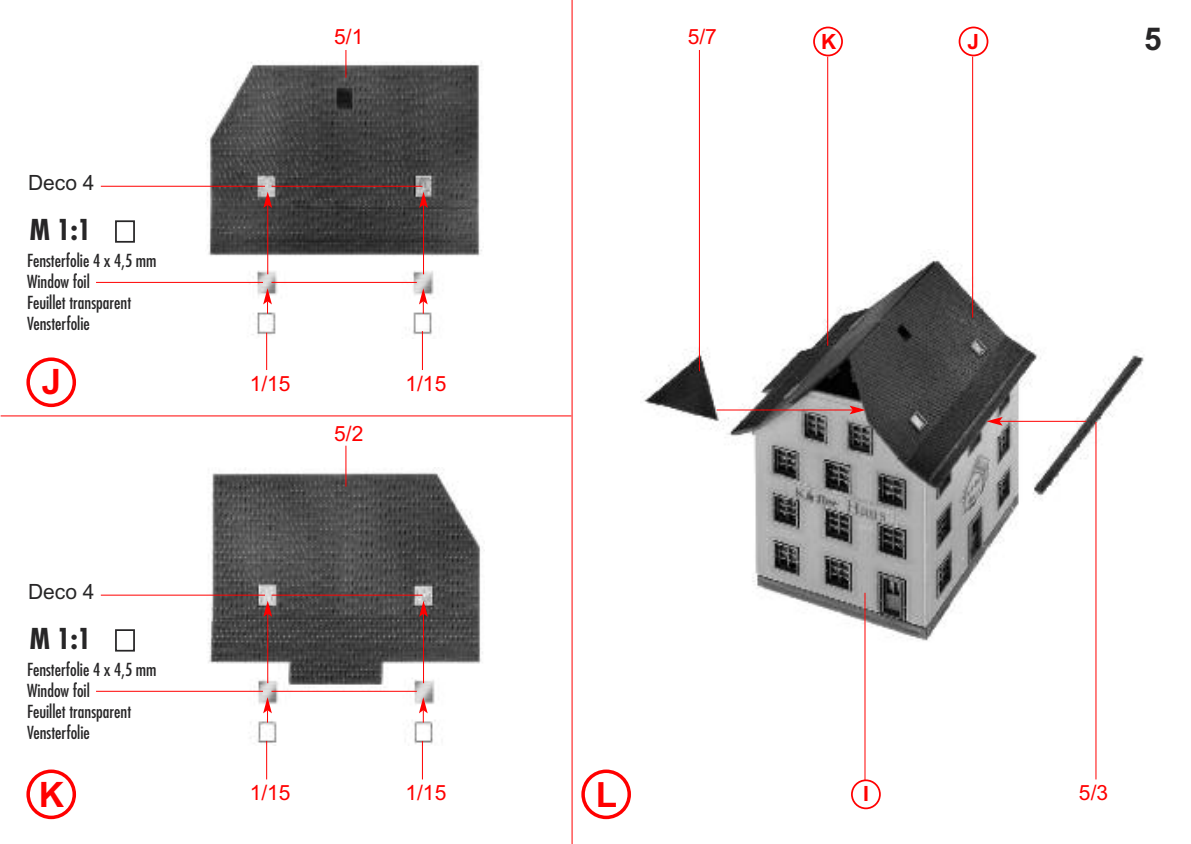
<style>
.page{position:relative;width:1191px;height:844px;background:#fff}
.page>*{position:absolute;margin:0;border:0;box-sizing:border-box;transform-origin:0 0}
.t1{font:700 35px "Arial";color:#f00}
.t2{font:700 31.5px "Arial";color:#272627}
.t3{font:700 condensed 28px "Futura Std";color:#272627}
.t4{font:21px "Arial";color:#f00}
.t5{font:21px "Arial";color:#272627}
.t6{font:700 21px "Arial";color:#f00}
.t7{font:condensed 17.5px/21px "Futura Std";color:#272627}
</style>
<div class="page">
<hr style="left:571px;top:0;width:1px;height:843px;background:#f00">
<hr style="left:1px;top:415px;width:570px;height:1px;background:#f00">
<img style="left:644px;top:249px;width:500px;height:397px">
<img style="left:206px;top:60px;width:276px;height:278px">
<img style="left:207px;top:467px;width:276px;height:278px">
<svg style="left:26px;top:357px;width:50px;height:50px"></svg>
<svg style="left:345px;top:50px;width:1px;height:28px"></svg>
<hr style="left:699px;top:50px;width:1px;height:321px;background:#f00">
<hr style="left:827px;top:57px;width:1px;height:288px;background:#f00">
<hr style="left:972px;top:57px;width:1px;height:260px;background:#f00">
<hr style="left:101px;top:186px;width:164px;height:1px;background:#f00">
<hr style="left:271px;top:186px;width:151px;height:1px;background:#f00">
<hr style="left:267px;top:205px;width:1px;height:69px;background:#f00">
<svg style="left:263px;top:192px;width:9px;height:16px"></svg>
<svg style="left:263px;top:288px;width:9px;height:25px"></svg>
<svg style="left:26px;top:769px;width:50px;height:50px"></svg>
<svg style="left:581px;top:769px;width:50px;height:50px"></svg>
<svg style="left:851px;top:779px;width:29px;height:30px"></svg>
<svg style="left:958px;top:27px;width:30px;height:29px"></svg>
<svg style="left:813px;top:27px;width:30px;height:29px"></svg>
<hr style="left:96px;top:282px;width:167px;height:1px;background:#f00">
<hr style="left:271px;top:282px;width:146px;height:1px;background:#f00">
<div style="left:115px;top:220px;width:20px;height:22px;border:2px solid #272627"></div>
<hr style="left:266px;top:332px;width:1px;height:38px;background:#f00">
<hr style="left:423px;top:205px;width:1px;height:69px;background:#f00">
<svg style="left:419px;top:192px;width:9px;height:16px"></svg>
<svg style="left:419px;top:288px;width:9px;height:25px"></svg>
<hr style="left:999px;top:421px;width:87px;height:1px;background:#f00">
<svg style="left:986px;top:417px;width:16px;height:8px"></svg>
<hr style="left:716px;top:409px;width:136px;height:1px;background:#f00">
<svg style="left:849px;top:405px;width:16px;height:9px"></svg>
<hr style="left:422px;top:331px;width:1px;height:39px;background:#f00">
<hr style="left:345px;top:445px;width:1px;height:41px;background:#f00">
<hr style="left:101px;top:594px;width:164px;height:1px;background:#f00">
<hr style="left:271px;top:594px;width:151px;height:1px;background:#f00">
<hr style="left:267px;top:613px;width:1px;height:70px;background:#f00">
<svg style="left:263px;top:600px;width:9px;height:16px"></svg>
<svg style="left:263px;top:697px;width:9px;height:25px"></svg>
<hr style="left:96px;top:690px;width:167px;height:1px;background:#f00">
<hr style="left:271px;top:690px;width:146px;height:1px;background:#f00">
<div style="left:115px;top:629px;width:20px;height:22px;border:2px solid #272627"></div>
<hr style="left:266px;top:740px;width:1px;height:39px;background:#f00">
<hr style="left:423px;top:613px;width:1px;height:70px;background:#f00">
<svg style="left:419px;top:600px;width:9px;height:16px"></svg>
<svg style="left:419px;top:697px;width:9px;height:25px"></svg>
<hr style="left:422px;top:740px;width:1px;height:39px;background:#f00">
<hr style="left:864px;top:592px;width:1px;height:188px;background:#f00">
<hr style="left:1095px;top:422px;width:1px;height:357px;background:#f00">
<p class="t5" style="left:28px;top:170px;width:68px">Deco 4</p>
<h3 class="t3" style="left:30px;top:218px;width:63px">M 1:1</h3>
<p class="t7" style="left:27px;top:251px;width:131px">Fensterfolie 4 x 4,5 mm<br>Window foil<br>Feuillet transparent<br>Vensterfolie</p>
<h1 class="t1" style="left:42px;top:362px;width:21px">J</h1>
<p class="t4" style="left:334px;top:24px;width:31px">5/1</p>
<p class="t4" style="left:687px;top:24px;width:31px">5/7</p>
<p class="t4" style="left:250px;top:371px;width:42px">1/15</p>
<p class="t4" style="left:405px;top:371px;width:42px">1/15</p>
<p class="t4" style="left:334px;top:421px;width:31px">5/2</p>
<p class="t6" style="left:821px;top:29px;width:17px">K</p>
<p class="t6" style="left:967px;top:29px;width:13px">J</p>
<h2 class="t2" style="left:1144px;top:20px;width:19px">5</h2>
<p class="t5" style="left:28px;top:579px;width:68px">Deco 4</p>
<h3 class="t3" style="left:30px;top:626px;width:63px">M 1:1</h3>
<p class="t7" style="left:27px;top:660px;width:131px">Fensterfolie 4 x 4,5 mm<br>Window foil<br>Feuillet transparent<br>Vensterfolie</p>
<h1 class="t1" style="left:39px;top:773px;width:27px">K</h1>
<h1 class="t1" style="left:596px;top:773px;width:23px">L</h1>
<p class="t6" style="left:863px;top:781px;width:7px">I</p>
<p class="t4" style="left:250px;top:780px;width:42px">1/15</p>
<p class="t4" style="left:405px;top:780px;width:42px">1/15</p>
<p class="t4" style="left:1079px;top:780px;width:31px">5/3</p>
</div>
